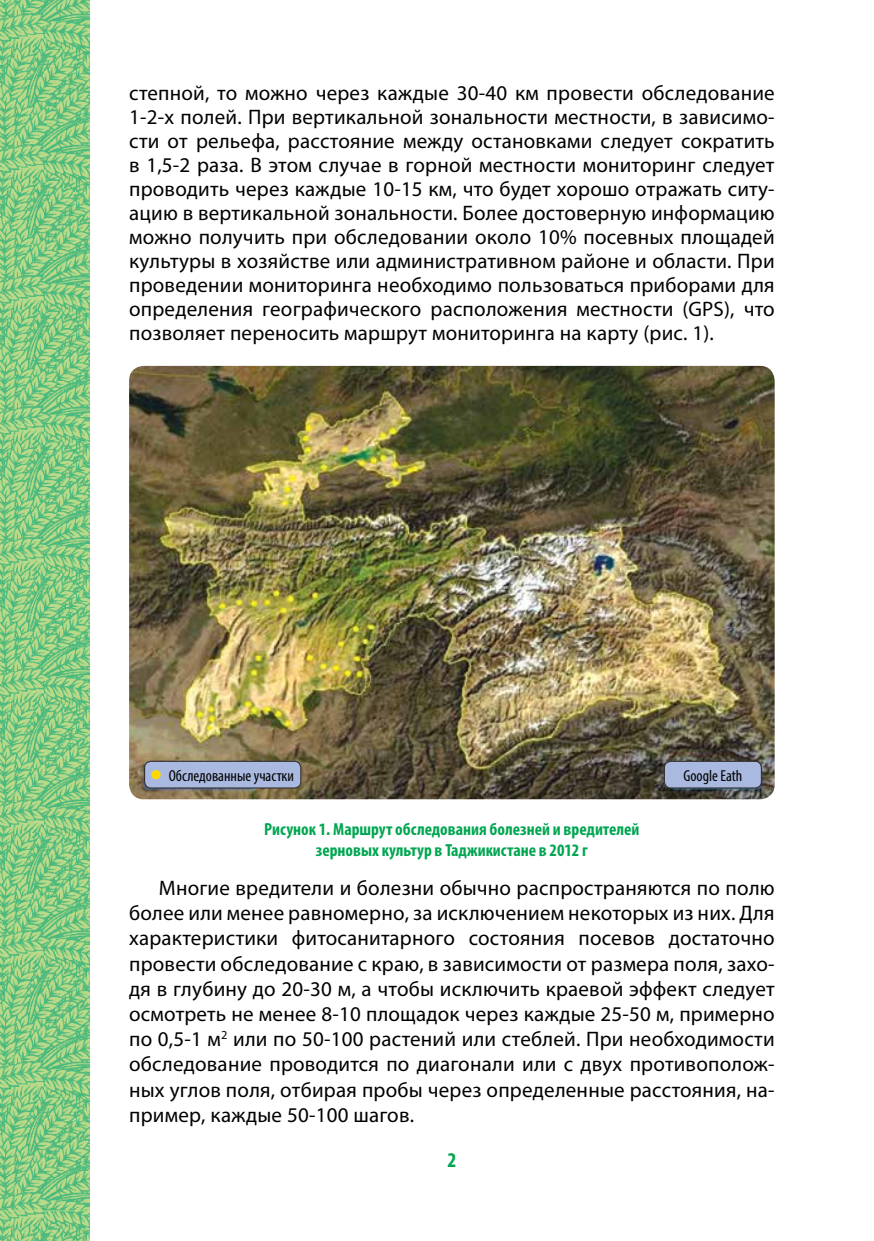
<style>
.page{position:relative;width:874px;height:1241px;background:#fff}
.page>*{position:absolute;margin:0;border:0;box-sizing:border-box;transform-origin:0 0}
.t1{font:21px/24px "Myriad Pro";letter-spacing:.01em;color:#000;text-align:justify}
.t2{font:700 condensed 21px "Myriad Pro";color:#00a651}
.t3{font:700 condensed 17.5px/21px "Myriad Pro";color:#00a651;text-align:center}
.t4{font:condensed 15.92px "Myriad Pro";color:#000}
</style>
<div class="page">
<img style="left:0;top:0;width:89px;height:1240px">
<img style="left:129px;top:366px;width:645px;height:433px">
<div style="left:144px;top:761px;width:156px;height:26px;background:#aab9df;border-radius:6px"></div>
<div style="left:144px;top:760px;width:157px;height:28px;border:1px solid #333;border-radius:6px"></div>
<div style="left:151px;top:770px;width:10px;height:9px;background:#ffd800;border-radius:50%"></div>
<div style="left:664px;top:761px;width:97px;height:26px;background:#aab9df;border-radius:6px"></div>
<div style="left:663px;top:760px;width:98px;height:28px;border:1px solid #333;border-radius:6px"></div>
<p class="t1" style="left:129px;top:81px;width:646px">степной, то можно через каждые 30-40 км провести обследование 1-2-х полей. При вертикальной зональности местности, в зависимо&shy;сти от рельефа, расстояние между остановками следует сократить в 1,5-2 раза. В этом случае в горной местности мониторинг следует проводить через каждые 10-15 км, что будет хорошо отражать ситу&shy;ацию в вертикальной зональности. Более достоверную информацию можно получить при обследовании около 10% посевных площадей культуры в хозяйстве или административном районе и области. При проведении мониторинга необходимо пользоваться приборами для определения географического расположения местности (GPS), что позволяет переносить маршрут мониторинга на карту (рис. 1).</p>
<p class="t4" style="left:169px;top:765px;width:127px">Обследованные участки</p>
<p class="t4" style="left:683px;top:765px;width:60px">Google Eath</p>
<p class="t3" style="left:264px;top:817px;width:376px">Рисунок 1. Маршрут обследования болезней и вредителей зерновых культур в Таджикистане в 2012 г</p>
<p class="t1" style="left:129px;top:874px;width:646px;line-height:25.2px;text-indent:30px">Многие вредители и болезни обычно распространяются по полю более или менее равномерно, за исключением некоторых из них. Для характеристики фитосанитарного состояния посевов достаточно провести обследование с краю, в зависимости от размера поля, захо&shy;дя в глубину до 20-30 м, а чтобы исключить краевой эффект следует осмотреть не менее 8-10 площадок через каждые 25-50 м, примерно по 0,5-1 м<sup>2</sup> или по 50-100 растений или стеблей. При необходимости обследование проводится по диагонали или с двух противополож&shy;ных углов поля, отбирая пробы через определенные расстояния, на&shy;пример, каждые 50-100 шагов.</p>
<p class="t2" style="left:447px;top:1146px;width:10px">2</p>
</div>
